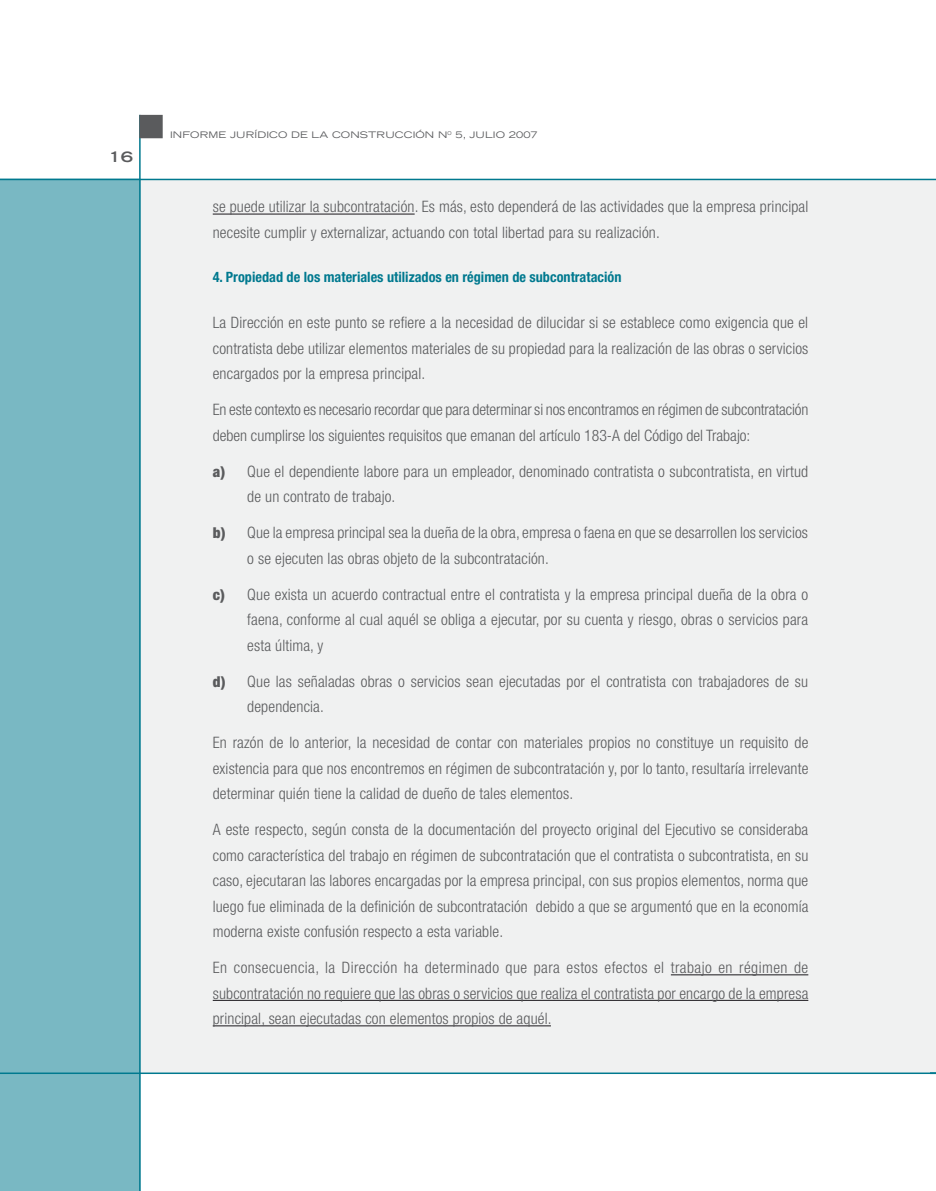
<style>
.page{position:relative;width:936px;height:1191px;background:#fff}
.page>*{position:absolute;margin:0;border:0;box-sizing:border-box;transform-origin:0 0}
.t1{font:300 condensed 15.75px/25.5px "Helvetica Neue";letter-spacing:.01em;color:#5a5b5d;text-align:justify}
.t2{font:300 condensed 15.75px/25.5px "Helvetica Neue";letter-spacing:-.01em;color:#5a5b5d}
.t3{font:700 condensed 14.25px "Helvetica Neue";color:#00798f}
.t4{font:700 expanded 14.25px "Trade Gothic LH";color:#5a5b5d;scale:1.2 1}
.t5{font:expanded 9px "Trade Gothic LH";letter-spacing:.01em;color:#5a5b5d;scale:1.1 1}
.s1{font-weight:900;font-size:15px}
</style>
<div class="page">
<div style="left:6px;top:180px;width:929px;height:892px;background:#f0f1f1"></div>
<div style="left:0;top:180px;width:139px;height:1011px;background:#79b8c3"></div>
<hr style="left:139px;top:115px;width:2px;height:1076px;background:#00798f">
<hr style="left:0;top:179px;width:935px;height:1px;background:#00798f">
<hr style="left:0;top:1072px;width:935px;height:2px;background:#00798f">
<div style="left:140px;top:116px;width:22px;height:21px;background:#5a5b5d"></div>
<div style="left:139px;top:115px;width:24px;height:23px;border:2px solid #5a5b5d"></div>
<svg style="left:929px;top:179px;width:7px;height:895px"></svg>
<hr style="left:213px;top:214px;width:201px;height:1px;background:#1a171c">
<hr style="left:670px;top:974px;width:138px;height:1px;background:#1a171c">
<hr style="left:213px;top:1000px;width:595px;height:1px;background:#1a171c">
<hr style="left:213px;top:1025px;width:338px;height:1px;background:#1a171c">
<p class="t4" style="left:108px;top:148px;width:10px">16</p>
<p class="t5" style="left:170px;top:129px;width:87px">INFORME JURÍDICO</p>
<p class="t5" style="left:291px;top:129px;width:47px">DE LA CON</p>
<p class="t5" style="left:360px;top:129px;width:16px">STRUCCIÓN</p>
<p class="t5" style="left:438px;top:129px;width:92px">N <sup>0</sup> 5, JULIO 2007</p>
<p class="t1" style="left:213px;top:194px;width:597px">se puede utilizar la subcontratación. Es más, esto dependerá de las actividades que la empresa principal necesite cumplir y externalizar, actuando con total libertad para su realización.</p>
<p class="t3" style="left:213px;top:268px;width:410px">4. Propiedad de los materiales utilizados en régimen de subcontratación</p>
<p class="t1" style="left:213px;top:309px;width:597px">La Dirección en este punto se refiere a la necesidad de dilucidar si se establece como exigencia que el contratista debe utilizar elementos materiales de su propiedad para la realización de las obras o servicios encargados por la empresa principal.</p>
<p class="t2" style="left:213px;top:396px;width:597px">En este contexto es necesario recordar que para determinar si nos encontramos en régimen de subcontratación deben cumplirse los siguientes requisitos que emanan del artículo 183-A del Código del Trabajo:</p>
<p class="t1" style="left:247px;top:458px;width:562px;text-indent:-34px"><span class="s1">a)</span> Que el dependiente labore para un empleador, denominado contratista o subcontratista, en virtud de un contrato de trabajo.</p>
<p class="t1" style="left:247px;top:519px;width:562px;text-indent:-34px"><span class="s1">b)</span> Que la empresa principal sea la dueña de la obra, empresa o faena en que se desarrollen los servicios o se ejecuten las obras objeto de la subcontratación.</p>
<p class="t1" style="left:247px;top:581px;width:562px;text-indent:-34px"><span class="s1">c)</span> Que exista un acuerdo contractual entre el contratista y la empresa principal dueña de la obra o faena, conforme al cual aquél se obliga a ejecutar, por su cuenta y riesgo, obras o servicios para esta última, y</p>
<p class="t1" style="left:247px;top:668px;width:562px;text-indent:-34px"><span class="s1">d)</span> Que las señaladas obras o servicios sean ejecutadas por el contratista con trabajadores de su dependencia.</p>
<p class="t1" style="left:213px;top:729px;width:597px">En razón de lo anterior, la necesidad de contar con materiales propios no constituye un requisito de existencia para que nos encontremos en régimen de subcontratación y, por lo tanto, resultaría irrelevante determinar quién tiene la calidad de dueño de tales elementos.</p>
<p class="t1" style="left:213px;top:816px;width:597px">A este respecto, según consta de la documentación del proyecto original del Ejecutivo se consideraba como característica del trabajo en régimen de subcontratación que el contratista o subcontratista, en su caso, ejecutaran las labores encargadas por la empresa principal, con sus propios elementos, norma que luego fue eliminada de la definición de subcontratación debido a que se argumentó que en la economía moderna existe confusión respecto a esta variable.</p>
<p class="t1" style="left:213px;top:954px;width:597px">En consecuencia, la Dirección ha determinado que para estos efectos el trabajo en régimen de subcontratación no requiere que las obras o servicios que realiza el contratista por encargo de la empresa principal, sean ejecutadas con elementos propios de aquél.</p>
</div>
